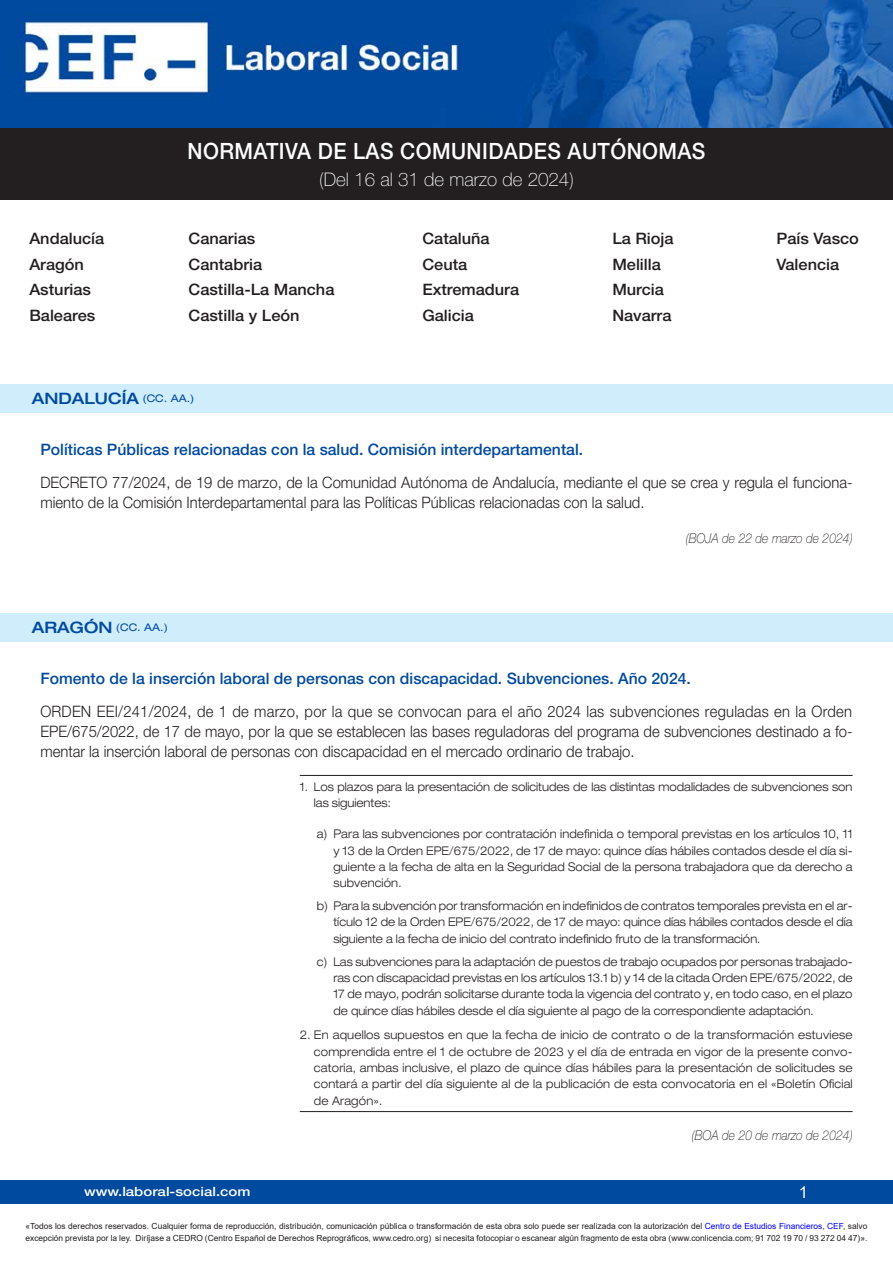
<style>
.page{position:relative;width:893px;height:1263px;background:#fff}
.page>*{position:absolute;margin:0;border:0;box-sizing:border-box;transform-origin:0 0}
.t1{font:500 22.5px "Helvetica Neue LT Std";letter-spacing:.02em;color:#fff;scale:.93 1}
.t2{font:100 18.75px "Helvetica Neue LT Std";color:#fff}
.t3{font:16.5px "Arial";color:#fff}
.Contenido{font:300 15.75px/20.1px "Helvetica Neue LT Std";color:#231f20;scale:.94 1}
.Comunidades_TOP{font:500 15.75px "Helvetica Neue LT Std";color:#231f20;scale:1.04 1}
.Título-cabecera{font:500 15.75px "Helvetica Neue LT Std";color:#004a9f}
.Comunidades_division{font:500 expanded 15.75px "Helvetica Neue LT Std";color:#004a9f}
.publicación{font:italic 100 13.5px "Helvetica Neue LT Std";color:#231f20;scale:.9 1}
.t4{font:500 12.75px "Helvetica Neue LT Std";color:#fff;scale:1.18 1}
.a__plazo{font:300 expanded 12px/16.4px "Helvetica Neue LT Std";color:#231f20;text-align:justify;scale:.92 1}
.a__plazo_-_cierre{font:300 expanded 12px/16.4px "Helvetica Neue LT Std";letter-spacing:.015em;color:#231f20;text-align:justify;scale:.92 1}
.plazo_sin_filete_inf{font:300 expanded 12px/16.4px "Helvetica Neue LT Std";color:#231f20;scale:.92 1}
.Comunidades_division-2{font:expanded 10.5px "Helvetica Neue LT Std";color:#004a9f}
.t5{font:8.4px/12px "Arial";color:#231f20}
.s1{font-weight:400;font-size:10.5px}
.s2{font-weight:500;font-size:15.75px}
.s3{color:#00f}
</style>
<div class="page">
<div style="left:0;top:1180px;width:893px;height:23px;background:#004a9f"></div>
<img style="left:0;top:0;width:893px;height:128px">
<div style="left:0;top:128px;width:893px;height:72px;background:#231f20"></div>
<hr style="left:300px;top:775px;width:553px;height:1px;background:#231f20">
<hr style="left:300px;top:1111px;width:553px;height:1px;background:#231f20">
<div style="left:0;top:384px;width:893px;height:28px;background:#cfedfb"></div>
<div style="left:0;top:613px;width:893px;height:28px;background:#cfedfb"></div>
<p class="Comunidades_TOP" style="left:29px;top:229px;width:74px">Andalucía</p>
<p class="Comunidades_TOP" style="left:29px;top:255px;width:54px">Aragón</p>
<p class="Comunidades_TOP" style="left:29px;top:280px;width:61px">Asturias</p>
<p class="Comunidades_TOP" style="left:29px;top:306px;width:65px">Baleares</p>
<h1 class="t1" style="left:188px;top:137px;width:558px">NORMATIVA DE LAS COMUNIDADES AUTÓNOMAS</h1>
<h2 class="t2" style="left:319px;top:168px;width:256px">(Del 16 al 31 de marzo de 2024)</h2>
<p class="Comunidades_TOP" style="left:189px;top:229px;width:66px">Canarias</p>
<p class="Comunidades_TOP" style="left:189px;top:255px;width:72px">Cantabria</p>
<p class="Comunidades_TOP" style="left:189px;top:280px;width:142px">Castilla-La Mancha</p>
<p class="Comunidades_TOP" style="left:189px;top:306px;width:108px">Castilla y León</p>
<p class="Comunidades_TOP" style="left:422px;top:229px;width:66px">Cataluña</p>
<p class="Comunidades_TOP" style="left:422px;top:255px;width:45px">Ceuta</p>
<p class="Comunidades_TOP" style="left:422px;top:280px;width:95px">Extremadura</p>
<p class="Comunidades_TOP" style="left:422px;top:306px;width:51px">Galicia</p>
<p class="Comunidades_TOP" style="left:612px;top:229px;width:60px">La Rioja</p>
<p class="Comunidades_TOP" style="left:612px;top:255px;width:48px">Melilla</p>
<p class="Comunidades_TOP" style="left:612px;top:280px;width:51px">Murcia</p>
<p class="Comunidades_TOP" style="left:612px;top:306px;width:58px">Navarra</p>
<p class="Comunidades_TOP" style="left:776px;top:229px;width:81px">País Vasco</p>
<p class="Comunidades_TOP" style="left:776px;top:255px;width:62px">Valencia</p>
<p class="Comunidades_division" style="left:32px;top:388px;width:164px">ANDALUCÍA <span class="s1">(CC. AA.)</span></p>
<p class="Título-cabecera" style="left:40px;top:440px;width:544px">Políticas Públicas relacionadas con la salud. Comisión interdepartamental.</p>
<p class="Contenido" style="left:40px;top:472px;width:865px">DECRETO 77/2024, de 19 de marzo, de la Comunidad Autónoma de Andalucía, mediante el que se crea y regula el funciona&shy;miento de la Comisión Interdepartamental para las Políticas Públicas relacionadas con la salud.</p>
<p class="publicación" style="left:686px;top:531px;width:187px">(BOJA de 22 de marzo de 2024)</p>
<p class="Comunidades_division-2" style="left:32px;top:621px;width:138px"><span class="s2">ARAGÓN</span> (CC. AA.)</p>
<p class="Título-cabecera" style="left:40px;top:669px;width:652px">Fomento de la inserción laboral de personas con discapacidad. Subvenciones. Año 2024.</p>
<p class="Contenido" style="left:40px;top:701px;width:865px;text-align:justify">ORDEN EEI/241/2024, de 1 de marzo, por la que se convocan para el año 2024 las subvenciones reguladas en la Orden EPE/675/2022, de 17 de mayo, por la que se establecen las bases reguladoras del programa de subvenciones destinado a fo&shy;mentar la inserción laboral de personas con discapacidad en el mercado ordinario de trabajo.</p>
<p class="plazo_sin_filete_inf" style="left:314px;top:778px;width:587px;text-indent:-14px">1. Los plazos para la presentación de solicitudes de las distintas modalidades de subvenciones son las siguientes:</p>
<p class="a__plazo" style="left:333px;top:826px;width:566px;text-indent:-17px">a) Para las subvenciones por contratación indefinida o temporal previstas en los artículos 10, 11 y 13 de la Orden EPE/675/2022, de 17 de mayo: quince días hábiles contados desde el día si&shy;guiente a la fecha de alta en la Seguridad Social de la persona trabajadora que da derecho a subvención.</p>
<p class="a__plazo" style="left:333px;top:897px;width:566px;text-indent:-17px">b) Para la subvención por transformación en indefinidos de contratos temporales prevista en el ar&shy;tículo 12 de la Orden EPE/675/2022, de 17 de mayo: quince días hábiles contados desde el día siguiente a la fecha de inicio del contrato indefinido fruto de la transformación.</p>
<p class="a__plazo" style="left:333px;top:953px;width:566px;text-indent:-17px">c) Las subvenciones para la adaptación de puestos de trabajo ocupados por personas trabajado&shy;ras con discapacidad previstas en los artículos 13.1 b) y 14 de la citada Orden EPE/675/2022, de 17 de mayo, podrán solicitarse durante toda la vigencia del contrato y, en todo caso, en el plazo de quince días hábiles desde el día siguiente al pago de la correspondiente adaptación.</p>
<p class="a__plazo_-_cierre" style="left:314px;top:1027px;width:587px;text-indent:-14px">2. En aquellos supuestos en que la fecha de inicio de contrato o de la transformación estuviese comprendida entre el 1 de octubre de 2023 y el día de entrada en vigor de la presente convo&shy;catoria, ambas inclusive, el plazo de quince días hábiles para la presentación de solicitudes se contará a partir del día siguiente al de la publicación de esta convocatoria en el «Boletín Oficial de Aragón».</p>
<p class="publicación" style="left:692px;top:1127px;width:180px">(BOA de 20 de marzo de 2024)</p>
<p class="t4" style="left:84px;top:1184px;width:143px">www.laboral-social.com</p>
<h3 class="t3" style="left:799px;top:1180px;width:11px">1</h3>
<p class="t5" style="left:26px;top:1220px;width:843px">«Todos los derechos reservados. Cualquier forma de reproducción, distribución, comunicación pública o transformación de esta obra solo puede ser realizada con la autorización del <span class="s3">Centro de Estudios Financieros, CEF</span>, salvo excepción prevista por la ley. Diríjase a CEDRO (Centro Español de Derechos Reprográficos, www.cedro.org) si necesita fotocopiar o escanear algún fragmento de esta obra (www.conlicencia.com; 91 702 19 70 / 93 272 04 47)».</p>
</div>
